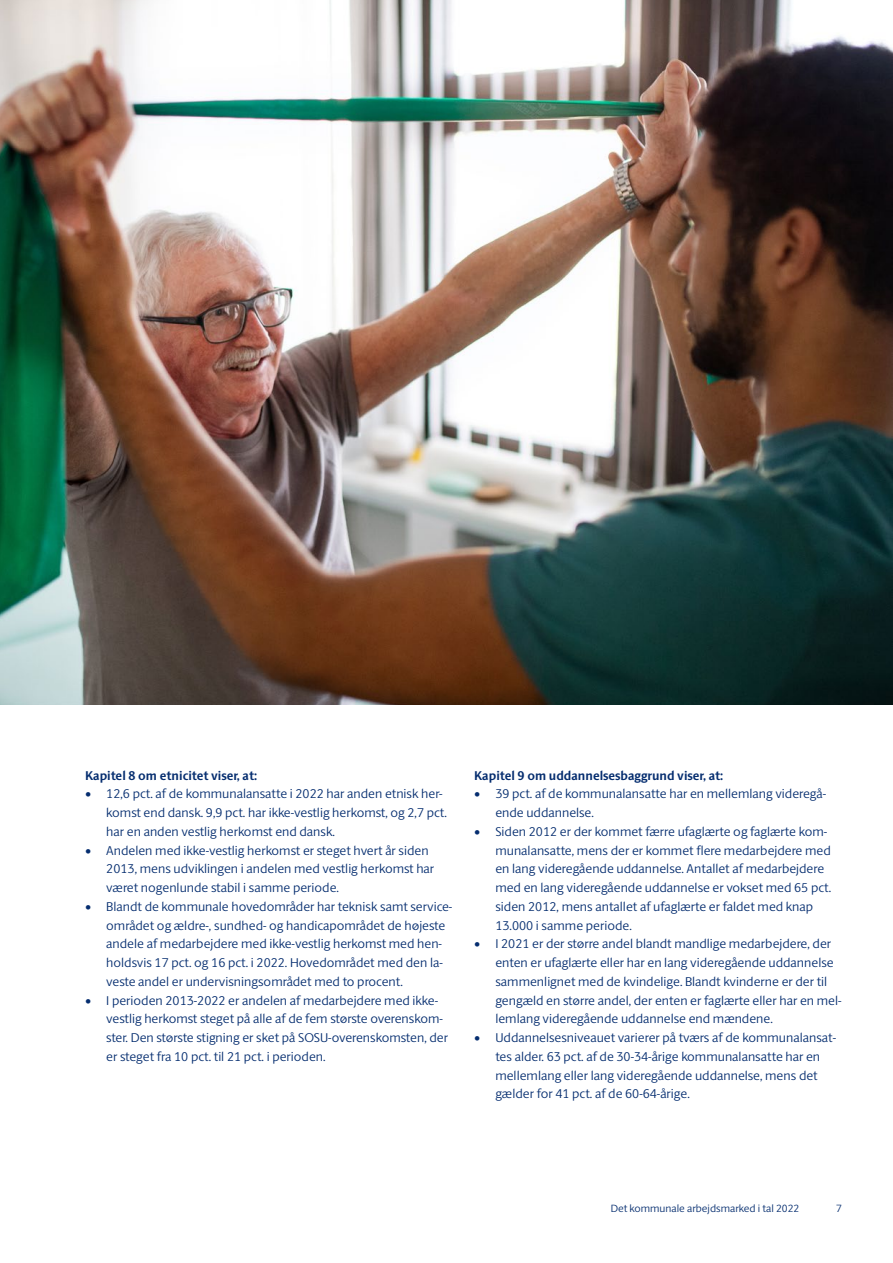
<style>
.page{position:relative;width:893px;height:1263px;background:#fff}
.page>*{position:absolute;margin:0;border:0;box-sizing:border-box;transform-origin:0 0}
.Brødtekst_Bullet{font:300 12.75px/18.8px "ID Sans";color:#052d6f}
.Rubrik_3{font:700 12.75px "ID Sans";color:#052d6f}
.t1{font:300 10.5px "ID Sans";color:#052d6f}
.s1{font-family:"ID Serif";font-weight:400}
</style>
<div class="page">
<img style="left:0;top:0;width:893px;height:705px">
<h3 class="Rubrik_3" style="left:85px;top:767px;width:174px">Kapitel 8 om etnicitet viser, at:</h3>
<p class="Brødtekst_Bullet" style="left:106px;top:784px;width:342px;text-indent:-21px"><span class="s1">•</span> 12,6 pct. af de kommunalansatte i 2022 har anden etnisk her&shy;komst end dansk. 9,9 pct. har ikke-vestlig herkomst, og 2,7 pct. har en anden vestlig herkomst end dansk.</p>
<p class="Brødtekst_Bullet" style="left:106px;top:841px;width:329px;text-indent:-21px"><span class="s1">•</span> Andelen med ikke-vestlig herkomst er steget hvert år siden<br>2013, mens udviklingen i andelen med vestlig herkomst har været nogenlunde stabil i samme periode.</p>
<p class="Brødtekst_Bullet" style="left:106px;top:897px;width:348px;text-indent:-21px"><span class="s1">•</span> Blandt de kommunale hovedområder har teknisk samt service&shy;området og ældre-, sundhed- og handicapområdet de højeste andele af medarbejdere med ikke-vestlig herkomst med hen&shy;holdsvis 17 pct. og 16 pct. i 2022. Hovedområdet med den la&shy;veste andel er undervisningsområdet med to procent.</p>
<p class="Brødtekst_Bullet" style="left:106px;top:991px;width:343px;text-indent:-21px"><span class="s1">•</span> I perioden 2013-2022 er andelen af medarbejdere med ikke&shy;vestlig herkomst steget på alle af de fem største overenskom&shy;ster. Den største stigning er sket på SOSU-overenskomsten, der er steget fra 10 pct. til 21 pct. i perioden.</p>
<h3 class="Rubrik_3" style="left:474px;top:767px;width:251px">Kapitel 9 om uddannelsesbaggrund viser, at:</h3>
<p class="Brødtekst_Bullet" style="left:495px;top:784px;width:332px;text-indent:-21px"><span class="s1">•</span> 39 pct. af de kommunalansatte har en mellemlang videregå&shy;ende uddannelse.</p>
<p class="Brødtekst_Bullet" style="left:495px;top:822px;width:337px;text-indent:-21px"><span class="s1">•</span> Siden 2012 er der kommet færre ufaglærte og faglærte kom&shy;munalansatte, mens der er kommet flere medarbejdere med en lang videregående uddannelse. Antallet af medarbejdere med en lang videregående uddannelse er vokset med 65 pct. siden 2012, mens antallet af ufaglærte er faldet med knap 13.000 i samme periode.</p>
<p class="Brødtekst_Bullet" style="left:495px;top:934px;width:348px;text-indent:-21px"><span class="s1">•</span> I 2021 er der større andel blandt mandlige medarbejdere, der enten er ufaglærte eller har en lang videregående uddannelse sammenlignet med de kvindelige. Blandt kvinderne er der til gengæld en større andel, der enten er faglærte eller har en mel&shy;lemlang videregående uddannelse end mændene.</p>
<p class="Brødtekst_Bullet" style="left:495px;top:1028px;width:342px;text-indent:-21px"><span class="s1">•</span> Uddannelsesniveauet varierer på tværs af de kommunalansat&shy;tes alder. 63 pct. af de 30-34-årige kommunalansatte har en mellemlang eller lang videregående uddannelse, mens det gælder for 41 pct. af de 60-64-årige.</p>
<p class="t1" style="left:611px;top:1202px;width:190px">Det kommunale arbejdsmarked i tal 2022</p>
<p class="t1" style="left:836px;top:1202px;width:7px">7</p>
</div>
